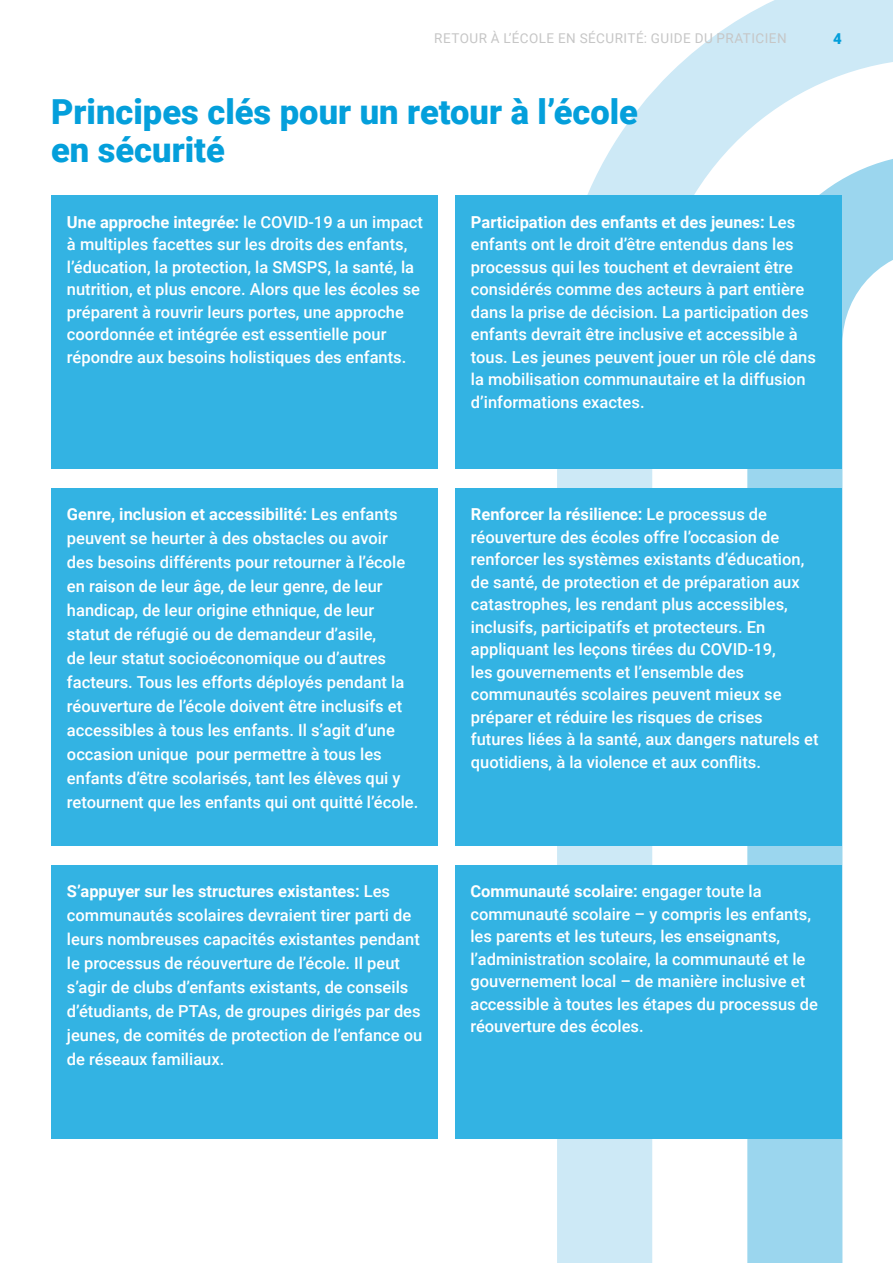
<style>
.page{position:relative;width:893px;height:1263px;background:#fff}
.page>*{position:absolute;margin:0;border:0;box-sizing:border-box;transform-origin:0 0}
.t1{font:900 34.5px/37.5px "Roboto";color:#049fdb}
.t2{font:500 16.5px/22.5px "Roboto";color:#fff}
.t3{font:900 15px "Roboto";color:#049fdb}
.t4{font:13.5px "Roboto";letter-spacing:.035em;color:#c6c6c6}
.s1{font-weight:700}
</style>
<div class="page">
<svg style="left:557px;top:0;width:336px;height:1263px"></svg>
<svg style="left:747px;top:154px;width:146px;height:1109px"></svg>
<div style="left:51px;top:196px;width:387px;height:273px;background:#33b3e3"></div>
<div style="left:51px;top:488px;width:387px;height:358px;background:#33b3e3"></div>
<div style="left:51px;top:865px;width:387px;height:273px;background:#33b3e3"></div>
<div style="left:455px;top:196px;width:387px;height:273px;background:#33b3e3"></div>
<div style="left:455px;top:488px;width:387px;height:358px;background:#33b3e3"></div>
<div style="left:455px;top:865px;width:387px;height:273px;background:#33b3e3"></div>
<p class="t4" style="left:434px;top:29px;width:354px">RETOUR À L’ÉCOLE EN SÉCURITÉ: GUIDE DU PRATICIEN</p>
<p class="t3" style="left:833px;top:28px;width:10px">4</p>
<h1 class="t1" style="left:51px;top:92px;width:588px">Principes clés pour un retour à l’école en sécurité</h1>
<p class="t2" style="left:67px;top:210px;width:358px"><span class="s1">Une approche integrée:</span> le COVID-19 a un impact à multiples facettes sur les droits des enfants, l’éducation, la protection, la SMSPS, la santé, la nutrition, et plus encore. Alors que les écoles se préparent à rouvrir leurs portes, une approche coordonnée et intégrée est essentielle pour répondre aux besoins holistiques des enfants.</p>
<p class="t2" style="left:67px;top:502px;width:353px;line-height:24px"><span class="s1">Genre, inclusion et accessibilité:</span> Les enfants peuvent se heurter à des obstacles ou avoir des besoins différents pour retourner à l’école en raison de leur âge, de leur genre, de leur handicap, de leur origine ethnique, de leur statut de réfugié ou de demandeur d’asile,<br>de leur statut socioéconomique ou d’autres facteurs. Tous les efforts déployés pendant la réouverture de l’école doivent être inclusifs et accessibles à tous les enfants. Il s’agit d’une occasion unique pour permettre à tous les enfants d’être scolarisés, tant les élèves qui y retournent que les enfants qui ont quitté l’école.</p>
<p class="t2" style="left:67px;top:879px;width:357px;line-height:24px"><span class="s1">S’appuyer sur les structures existantes:</span> Les communautés scolaires devraient tirer parti de leurs nombreuses capacités existantes pendant le processus de réouverture de l’école. Il peut s’agir de clubs d’enfants existants, de conseils d’étudiants, de PTAs, de groupes dirigés par des jeunes, de comités de protection de l’enfance ou de réseaux familiaux.</p>
<p class="t2" style="left:471px;top:210px;width:346px"><span class="s1">Participation des enfants et des jeunes:</span> Les enfants ont le droit d’être entendus dans les processus qui les touchent et devraient être considérés comme des acteurs à part entière dans la prise de décision. La participation des enfants devrait être inclusive et accessible à tous. Les jeunes peuvent jouer un rôle clé dans la mobilisation communautaire et la diffusion d’informations exactes.</p>
<p class="t2" style="left:471px;top:503px;width:349px"><span class="s1">Renforcer la résilience:</span> Le processus de réouverture des écoles offre l’occasion de renforcer les systèmes existants d’éducation, de santé, de protection et de préparation aux catastrophes, les rendant plus accessibles, inclusifs, participatifs et protecteurs. En appliquant les leçons tirées du COVID-19,<br>les gouvernements et l’ensemble des communautés scolaires peuvent mieux se préparer et réduire les risques de crises futures liées à la santé, aux dangers naturels et quotidiens, à la violence et aux conflits.</p>
<p class="t2" style="left:470px;top:879px;width:349px"><span class="s1">Communauté scolaire:</span> engager toute la communauté scolaire – y compris les enfants, les parents et les tuteurs, les enseignants, l’administration scolaire, la communauté et le gouvernement local – de manière inclusive et accessible à toutes les étapes du processus de réouverture des écoles.</p>
</div>
